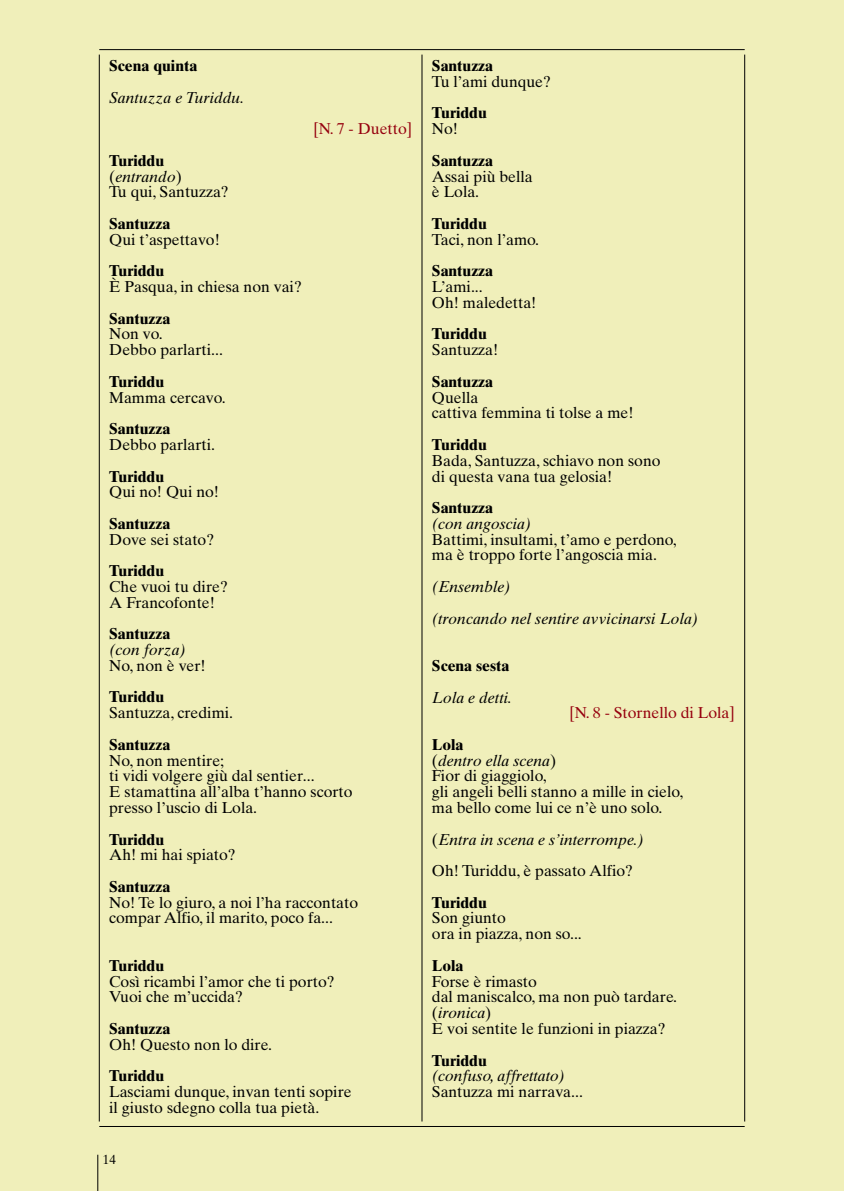
<style>
.page{position:relative;width:844px;height:1191px;background:#fff}
.page>*{position:absolute;margin:0;border:0;box-sizing:border-box;transform-origin:0 0}
.t1{font:15.75px/15.8px "Times Ten";color:#000}
.t2{font:700 15.75px "Times Ten";color:#000}
.t3{font:italic 15.75px/31.5px "Times Ten";color:#000}
.t4{font:15.75px "Times Ten";color:#96000e}
.t5{font:13.12px "Times Ten";color:#000}
.s1{font-weight:700}
.s2{font-style:italic}
.s3{font-style:normal}
</style>
<div class="page">
<div style="left:0;top:0;width:843px;height:1191px;background:#f0efba"></div>
<hr style="left:99px;top:55px;width:1px;height:1066px;background:#000">
<hr style="left:744px;top:55px;width:1px;height:1066px;background:#000">
<hr style="left:99px;top:49px;width:645px;height:1px;background:#000">
<hr style="left:99px;top:1126px;width:645px;height:1px;background:#000">
<hr style="left:421px;top:55px;width:1px;height:1066px;background:#000">
<hr style="left:97px;top:1154px;width:1px;height:37px;background:#000">
<p class="t2" style="left:109px;top:60px;width:89px">Scena quinta</p>
<p class="t3" style="left:109px;top:83px;width:136px">Santuzza e Turiddu.</p>
<p class="t4" style="left:313px;top:123px;width:100px">[N. 7 - Duetto]</p>
<p class="t1" style="left:109px;top:154px;width:121px"><span class="s1">Turiddu </span>(<span class="s2">entrando</span>)<br>Tu qui, Santuzza?</p>
<p class="t2" style="left:109px;top:218px;width:63px">Santuzza</p>
<p class="t1" style="left:109px;top:233px;width:112px">Qui t’aspettavo!</p>
<p class="t2" style="left:109px;top:265px;width:56px">Turiddu</p>
<p class="t1" style="left:109px;top:280px;width:194px">È Pasqua, in chiesa non vai?</p>
<p class="t2" style="left:109px;top:313px;width:63px">Santuzza</p>
<p class="t1" style="left:109px;top:328px;width:115px">Non vo.<br>Debbo parlarti...</p>
<p class="t2" style="left:109px;top:376px;width:56px">Turiddu</p>
<p class="t1" style="left:109px;top:391px;width:118px">Mamma cercavo.</p>
<p class="t2" style="left:109px;top:423px;width:63px">Santuzza</p>
<p class="t1" style="left:109px;top:438px;width:107px">Debbo parlarti.</p>
<p class="t2" style="left:109px;top:470px;width:56px">Turiddu</p>
<p class="t1" style="left:109px;top:485px;width:111px">Qui no! Qui no!</p>
<p class="t2" style="left:109px;top:518px;width:63px">Santuzza</p>
<p class="t1" style="left:109px;top:533px;width:106px">Dove sei stato?</p>
<p class="t2" style="left:109px;top:565px;width:56px">Turiddu</p>
<p class="t1" style="left:109px;top:580px;width:120px">Che vuoi tu dire?<br>A Francofonte!</p>
<p class="t2" style="left:109px;top:628px;width:63px">Santuzza</p>
<p class="t3" style="left:109px;top:635px;width:78px">(con forza)</p>
<p class="t1" style="left:109px;top:659px;width:98px">No, non è ver!</p>
<p class="t2" style="left:109px;top:691px;width:56px">Turiddu</p>
<p class="t1" style="left:109px;top:706px;width:125px">Santuzza, credimi.</p>
<p class="t2" style="left:109px;top:739px;width:63px">Santuzza</p>
<p class="t1" style="left:109px;top:754px;width:245px">No, non mentire;<br>ti vidi volgere giù dal sentier...<br>E stamattina all’alba t’hanno scorto presso l’uscio di Lola.</p>
<p class="t2" style="left:109px;top:833px;width:56px">Turiddu</p>
<p class="t1" style="left:109px;top:848px;width:128px">Ah! mi hai spiato?</p>
<p class="t2" style="left:109px;top:881px;width:63px">Santuzza</p>
<p class="t1" style="left:109px;top:896px;width:250px">No! Te lo giuro, a noi l’ha raccontato compar Alfio, il marito, poco fa...</p>
<p class="t2" style="left:109px;top:960px;width:56px">Turiddu</p>
<p class="t1" style="left:109px;top:975px;width:227px">Così ricambi l’amor che ti porto?<br>Vuoi che m’uccida?</p>
<p class="t2" style="left:109px;top:1023px;width:63px">Santuzza</p>
<p class="t1" style="left:109px;top:1038px;width:164px">Oh! Questo non lo dire.</p>
<p class="t2" style="left:109px;top:1070px;width:56px">Turiddu</p>
<p class="t1" style="left:109px;top:1085px;width:244px">Lasciami dunque, invan tenti sopire il giusto sdegno colla tua pietà.</p>
<p class="t5" style="left:103px;top:1154px;width:15px">14</p>
<p class="t2" style="left:432px;top:60px;width:63px">Santuzza</p>
<p class="t1" style="left:432px;top:75px;width:121px">Tu l’ami dunque?</p>
<p class="t2" style="left:432px;top:108px;width:56px">Turiddu</p>
<p class="t1" style="left:432px;top:123px;width:28px">No!</p>
<p class="t2" style="left:432px;top:155px;width:63px">Santuzza</p>
<p class="t1" style="left:432px;top:170px;width:102px">Assai più bella è Lola.</p>
<p class="t2" style="left:432px;top:218px;width:56px">Turiddu</p>
<p class="t1" style="left:432px;top:233px;width:109px">Taci, non l’amo.</p>
<p class="t2" style="left:432px;top:265px;width:63px">Santuzza</p>
<p class="t1" style="left:432px;top:280px;width:106px">L’ami...<br>Oh! maledetta!</p>
<p class="t2" style="left:432px;top:328px;width:56px">Turiddu</p>
<p class="t1" style="left:432px;top:343px;width:68px">Santuzza!</p>
<p class="t2" style="left:432px;top:376px;width:63px">Santuzza</p>
<p class="t1" style="left:432px;top:391px;width:203px">Quella<br>cattiva femmina ti tolse a me!</p>
<p class="t2" style="left:432px;top:439px;width:56px">Turiddu</p>
<p class="t1" style="left:432px;top:454px;width:230px">Bada, Santuzza, schiavo non sono di questa vana tua gelosia!</p>
<p class="t2" style="left:432px;top:502px;width:63px">Santuzza</p>
<p class="t3" style="left:432px;top:509px;width:101px">(con angoscia)</p>
<p class="t1" style="left:432px;top:533px;width:246px">Battimi, insultami, t’amo e perdono, ma è troppo forte l’angoscia mia.</p>
<p class="t3" style="left:432px;top:572px;width:268px">(Ensemble)<br>(troncando nel sentire avvicinarsi Lola)</p>
<p class="t2" style="left:432px;top:660px;width:79px">Scena sesta</p>
<p class="t3" style="left:432px;top:683px;width:82px">Lola e detti.</p>
<p class="t4" style="left:569px;top:707px;width:167px">[N. 8 - Stornello di Lola]</p>
<p class="t1" style="left:432px;top:738px;width:253px"><span class="s1">Lola<br></span>(<span class="s2">dentro ella scena</span>)<br>Fior di giaggiolo,<br>gli angeli belli stanno a mille in cielo, ma bello come lui ce n’è uno solo.</p>
<p class="t3" style="left:432px;top:825px;width:213px"><span class="s3">(</span>Entra in scena e s’interrompe.)<br><span class="s3">Oh! Turiddu, è passato Alfio?</span></p>
<p class="t2" style="left:432px;top:896px;width:56px">Turiddu</p>
<p class="t1" style="left:432px;top:911px;width:151px">Son giunto<br>ora in piazza, non so...</p>
<p class="t2" style="left:432px;top:960px;width:33px">Lola</p>
<p class="t1" style="left:432px;top:975px;width:247px">Forse è rimasto<br>dal maniscalco, ma non può tardare. (<span class="s2">ironica</span>)<br>E voi sentite le funzioni in piazza?</p>
<p class="t2" style="left:432px;top:1054px;width:56px">Turiddu</p>
<p class="t3" style="left:432px;top:1061px;width:135px">(confuso, affrettato)</p>
<p class="t1" style="left:432px;top:1085px;width:152px">Santuzza mi narrava...</p>
</div>
